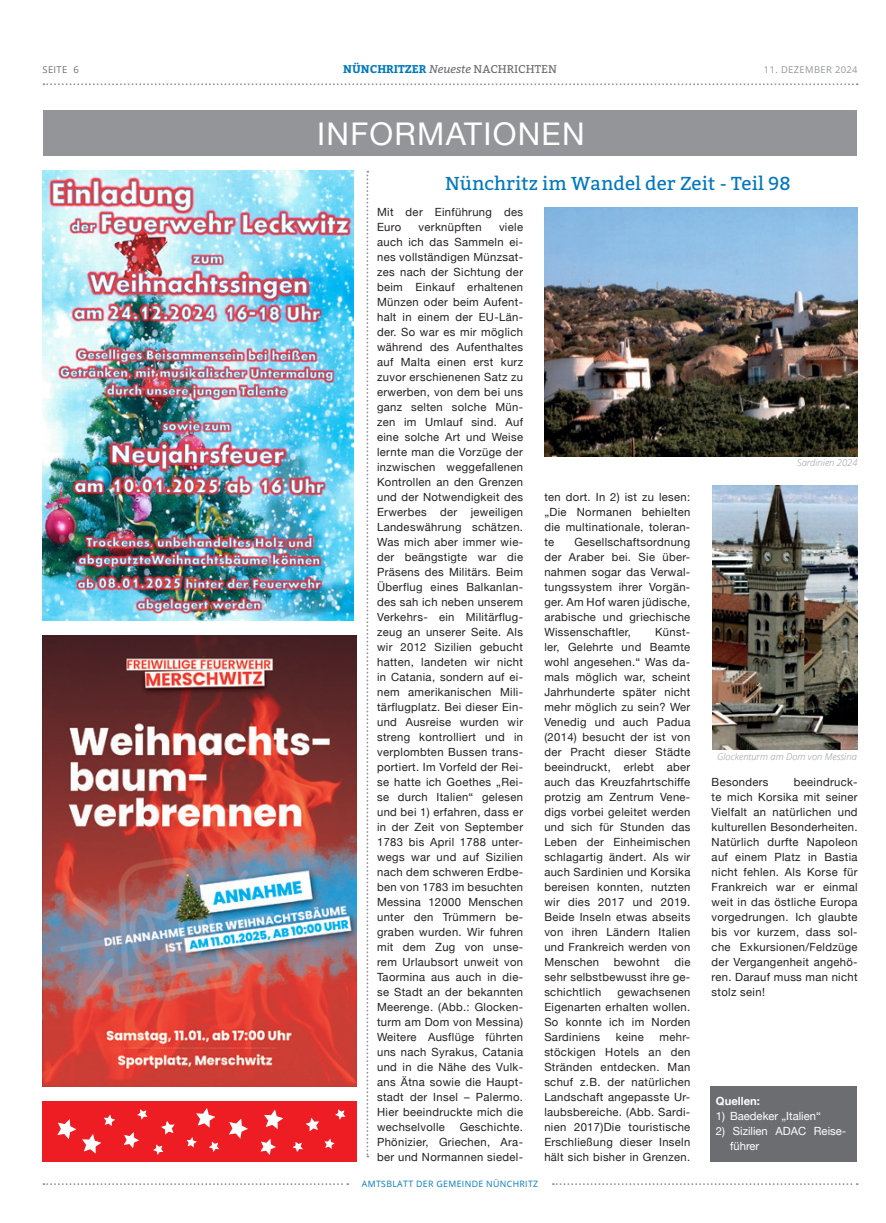
<style>
.page{position:relative;width:886px;height:1223px;background:#fff}
.page>*{position:absolute;margin:0;border:0;box-sizing:border-box;transform-origin:0 0}
.t1{font:31.25px "Helvetica Neue";letter-spacing:.04em;color:#fff}
.t2{font:18.75px "Bitter";color:#0078be}
.t3{font:11.25px/15px "Helvetica Neue";letter-spacing:.03em;color:#231f20;text-align:justify}
.t4{font:11.25px/15px "Helvetica Neue";color:#fff}
.t5{font:700 11.25px "Bitter";color:#0078be}
.t6{font:700 11.25px "Helvetica Neue";color:#fff}
.t7{font:italic 300 9.38px "Open Sans";color:#939598}
.t8{font:9.38px "Open Sans";letter-spacing:.04em;color:#939598}
.t9{font:9.38px "Open Sans";letter-spacing:.04em;color:#6c6d70}
.t10{font:8.75px "Open Sans";letter-spacing:.04em;color:#0078be}
.s1{font-weight:400;font-style:italic;color:#6c6d70}
.s2{font-weight:400;color:#6c6d70}
</style>
<div class="page">
<svg style="left:43px;top:83px;width:815px;height:2px"></svg>
<svg style="left:43px;top:1183px;width:305px;height:2px"></svg>
<svg style="left:553px;top:1183px;width:305px;height:2px"></svg>
<div style="left:43px;top:111px;width:814px;height:45px;background:#939598"></div>
<div style="left:711px;top:1086px;width:146px;height:75px;background:#6c6d70"></div>
<img style="left:544px;top:208px;width:313px;height:248px">
<img style="left:712px;top:486px;width:145px;height:264px">
<img style="left:42px;top:636px;width:314px;height:450px">
<svg style="left:366px;top:171px;width:2px;height:986px"></svg>
<img style="left:42px;top:171px;width:312px;height:450px">
<div style="left:42px;top:1101px;width:314px;height:60px;background:#ee1d23"></div>
<svg style="left:57px;top:1108px;width:289px;height:47px"></svg>
<p class="t9" style="left:43px;top:63px;width:38px">SEITE 6</p>
<p class="t5" style="left:343px;top:61px;width:215px">NÜNCHRITZER <span class="s1">Neueste</span> <span class="s2">NACHRICHTEN</span></p>
<p class="t8" style="left:764px;top:63px;width:95px">11. DEZEMBER 2024</p>
<h1 class="t1" style="left:317px;top:111px;width:269px">INFORMATIONEN</h1>
<h2 class="t2" style="left:445px;top:170px;width:347px">Nünchritz im Wandel der Zeit - Teil 98</h2>
<p class="t3" style="left:377px;top:205px;width:147px">Mit der Einführung des<br>Euro</p>
<p class="t3" style="left:419px;top:220px;width:64px">verknüpften</p>
<p class="t3" style="left:377px;top:220px;width:148px;text-indent:122px">viele auch ich das Sammeln ei&shy;nes vollständigen Münzsat&shy;zes nach der Sichtung der beim Einkauf erhaltenen Münzen oder beim Aufent&shy;halt in einem der EU-Län&shy;der. So war es mir möglich während des Aufenthaltes auf Malta einen erst kurz zuvor erschienenen Satz zu erwerben, von dem bei uns ganz selten solche Mün&shy;zen im Umlauf sind. Auf eine solche Art und Weise lernte man die Vorzüge der inzwischen weggefallenen Kontrollen an den Grenzen und der Notwendigkeit des Erwerbes der jeweiligen Landeswährung schätzen.<br>Was mich aber immer wie&shy;der beängstigte war die Präsens des Militärs. Beim Überflug eines Balkanlan&shy;des sah ich neben unserem Verkehrs- ein Militärflug&shy;zeug an unserer Seite. Als wir 2012 Sizilien gebucht hatten, landeten wir nicht in Catania, sondern auf ei&shy;nem amerikanischen Mili&shy;tärflugplatz. Bei dieser Ein&shy;und Ausreise wurden wir streng kontrolliert und in verplombten Bussen trans&shy;portiert. Im Vorfeld der Rei&shy;se hatte ich Goethes „Rei&shy;se durch Italien“ gelesen und bei 1) erfahren, dass er in der Zeit von September 1783 bis April 1788 unter&shy;wegs war und auf Sizilien nach dem schweren Erdbe&shy;ben von 1783 im besuchten Messina 12000 Menschen unter den Trümmern be&shy;graben wurden. Wir fuhren mit dem Zug von unse&shy;rem Urlaubsort unweit von Taormina aus auch in die&shy;se Stadt an der bekannten Meerenge. (Abb.: Glocken&shy;turm am Dom von Messina)<br>Weitere Ausflüge führten uns nach Syrakus, Catania und in die Nähe des Vulk&shy;ans Ätna sowie die Haupt&shy;stadt der Insel – Palermo.<br>Hier beeindruckte mich die wechselvolle</p>
<p class="t3" style="left:377px;top:1120px;width:147px;text-indent:83px">Geschichte.<br>Phönizier, Griechen, Ara&shy;ber und Normannen siedel-</p>
<p class="t3" style="left:544px;top:490px;width:148px">ten dort. In 2) ist zu lesen: „Die Normanen behielten die multinationale, toleran&shy;te</p>
<p class="t3" style="left:544px;top:535px;width:147px;text-indent:30px">Gesellschaftsordnung der Araber bei. Sie über&shy;nahmen sogar das Verwal&shy;tungssystem ihrer Vorgän&shy;ger. Am Hof waren jüdische, arabische und griechische Wissenschaftler,</p>
<p class="t3" style="left:544px;top:625px;width:148px;text-indent:111px">Künst&shy;ler, Gelehrte und Beamte wohl angesehen.“ Was da&shy;mals möglich war, scheint Jahrhunderte später nicht mehr möglich zu sein? Wer Venedig und auch Padua (2014) besucht der ist von der Pracht dieser Städte beeindruckt, erlebt aber auch das Kreuzfahrtschiffe protzig am Zentrum Vene&shy;digs vorbei geleitet werden und sich für Stunden das Leben der Einheimischen schlagartig ändert. Als wir auch Sardinien und Korsika bereisen konnten, nutzten wir dies 2017 und 2019.<br>Beide Inseln etwas abseits von ihren Ländern Italien und Frankreich werden von Menschen</p>
<p class="t3" style="left:544px;top:954px;width:147px;text-indent:130px">die sehr selbstbewusst ihre ge&shy;schichtlich</p>
<p class="t3" style="left:614px;top:954px;width:47px">bewohnt</p>
<p class="t3" style="left:544px;top:984px;width:148px;text-indent:73px">gewachsenen Eigenarten erhalten wollen.<br>So konnte ich im Norden Sardiniens</p>
<p class="t3" style="left:544px;top:1029px;width:147px;text-indent:115px">mehr&shy;stöckigen Hotels an den Stränden entdecken. Man schuf z.B. der natürlichen Landschaft angepasste Ur&shy;laubsbereiche. (Abb. Sardi&shy;nien 2017)Die touristische Erschließung dieser Inseln hält sich bisher in Grenzen.</p>
<p class="t3" style="left:616px;top:1029px;width:30px">keine</p>
<p class="t10" style="left:362px;top:1177px;width:178px">AMTSBLATT DER GEMEINDE NÜNCHRITZ</p>
<p class="t7" style="left:797px;top:456px;width:62px">Sardinien 2024</p>
<p class="t7" style="left:717px;top:749px;width:141px">Glockenturm am Dom von Messina</p>
<p class="t3" style="left:711px;top:774px;width:148px;text-indent:82px">beeindruck&shy;te mich Korsika mit seiner Vielfalt an natürlichen und kulturellen Besonderheiten.<br>Natürlich durfte Napoleon auf einem Platz in Bastia nicht fehlen. Als Korse für Frankreich war er einmal weit in das östliche Europa vorgedrungen. Ich glaubte bis vor kurzem, dass sol&shy;che Exkursionen/Feldzüge der Vergangenheit angehö&shy;ren. Darauf muss man nicht stolz sein!</p>
<p class="t3" style="left:711px;top:774px;width:58px">Besonders</p>
<p class="t6" style="left:716px;top:1091px;width:45px">Quellen:</p>
<p class="t4" style="left:716px;top:1108px;width:106px">1) Baedeker „Italien“</p>
<p class="t4" style="left:730px;top:1123px;width:118px;text-indent:-14px">2) Sizilien ADAC Reise&shy;führer</p>
</div>
